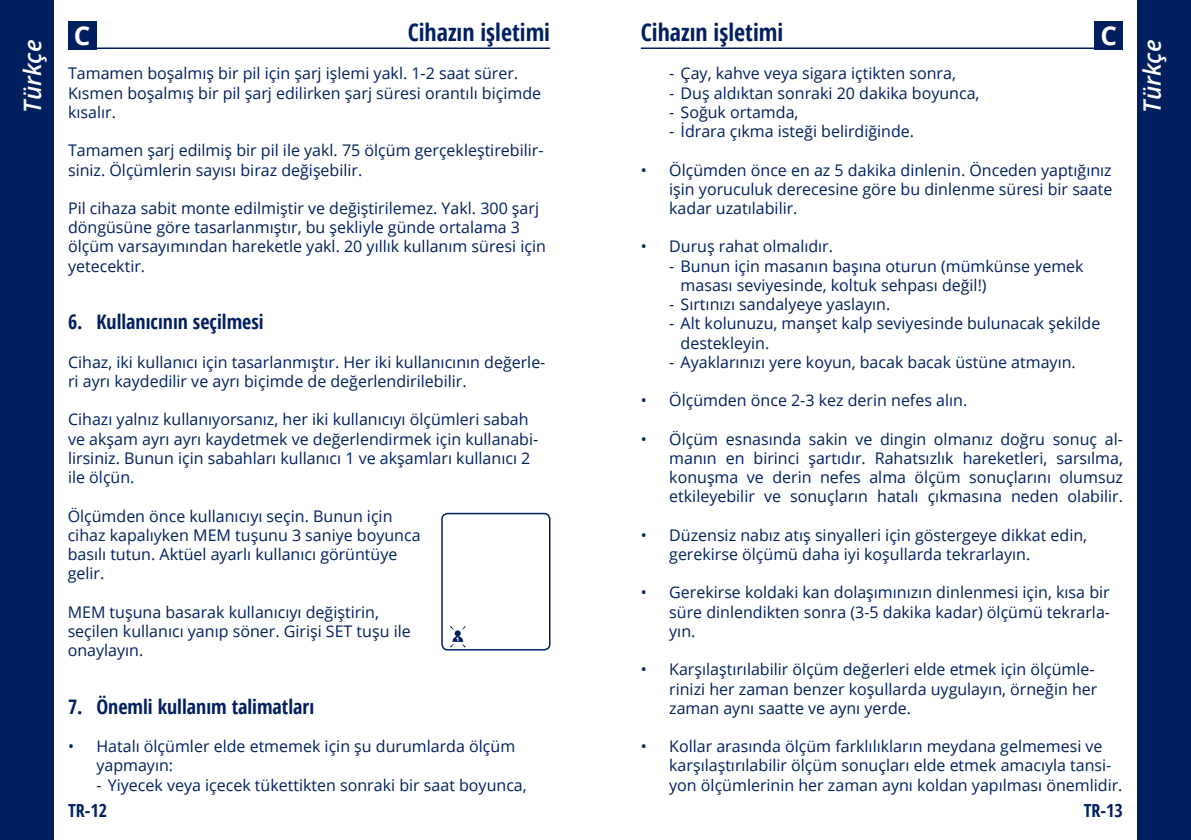
<style>
.page{position:relative;width:1191px;height:840px;background:#fff}
.page>*{position:absolute;margin:0;border:0;box-sizing:border-box;transform-origin:0 0}
.t1{font:700 26px "Open Sans";color:#fff}
.t2{font:700 condensed 24px "Open Sans";color:#001f5f}
.t3{font:italic 600 24px "Open Sans";letter-spacing:-.005em;color:#fff}
.t4{font:700 condensed 20px "Open Sans";color:#001f5f}
.t5{font:700 condensed 18px "Open Sans";color:#001f5f}
.t6{font:16px/19.2px "Open Sans";color:#001f5f}
</style>
<div class="page">
<div style="left:1137px;top:0;width:54px;height:839px;background:#001f5f"></div>
<div style="left:0;top:0;width:54px;height:839px;background:#001f5f"></div>
<hr style="left:641px;top:47px;width:482px;height:2px;background:#001f5f">
<hr style="left:68px;top:47px;width:482px;height:2px;background:#001f5f">
<div style="left:1094px;top:21px;width:29px;height:28px;background:#001f5f"></div>
<div style="left:68px;top:21px;width:28px;height:28px;background:#001f5f"></div>
<svg style="left:450px;top:626px;width:16px;height:21px"></svg>
<div style="left:441px;top:512px;width:109px;height:138px;border:2px solid #001f5f;border-radius:6px"></div>
<h1 class="t1" style="left:74px;top:17px;width:18px">C</h1>
<h2 class="t2" style="left:408px;top:16px;width:144px">Cihazın işletimi</h2>
<h2 class="t2" style="left:641px;top:16px;width:144px">Cihazın işletimi</h2>
<h1 class="t1" style="left:1100px;top:17px;width:18px">C</h1>
<p class="t6" style="left:68px;top:64px;width:474px">Tamamen boşalmış bir pil için şarj işlemi yakl. 1-2 saat sürer.<br>Kısmen boşalmış bir pil şarj edilirken şarj süresi orantılı biçimde kısalır.</p>
<p class="t6" style="left:68px;top:140px;width:477px">Tamamen şarj edilmiş bir pil ile yakl. 75 ölçüm gerçekleştirebilir&shy;siniz. Ölçümlerin sayısı biraz değişebilir.</p>
<p class="t6" style="left:68px;top:198px;width:479px">Pil cihaza sabit monte edilmiştir ve değiştirilemez. Yakl. 300 şarj döngüsüne göre tasarlanmıştır, bu şekliyle günde ortalama 3 ölçüm varsayımından hareketle yakl. 20 yıllık kullanım süresi için yetecektir.</p>
<h2 class="t3" style="left:16px;top:112px;width:74px;rotate:-90deg">Türkçe</h2>
<h2 class="t3" style="left:1135px;top:112px;width:74px;rotate:-90deg">Türkçe</h2>
<p class="t6" style="left:669px;top:64px;width:288px">- Çay, kahve veya sigara içtikten sonra,</p>
<p class="t6" style="left:669px;top:83px;width:312px">- Duş aldıktan sonraki 20 dakika boyunca,</p>
<p class="t6" style="left:669px;top:102px;width:131px">- Soğuk ortamda,</p>
<p class="t6" style="left:669px;top:121px;width:246px">- İdrara çıkma isteği belirdiğinde.</p>
<p class="t6" style="left:669px;top:160px;width:445px;text-align:justify;text-indent:-28px">• Ölçümden önce en az 5 dakika dinlenin. Önceden yaptığınız işin yoruculuk derecesine göre bu dinlenme süresi bir saate kadar uzatılabilir.</p>
<p class="t6" style="left:641px;top:236px;width:194px">• Duruş rahat olmalıdır.</p>
<p class="t6" style="left:680px;top:256px;width:404px;text-indent:-11px">- Bunun için masanın başına oturun (mümkünse yemek masası seviyesinde, koltuk sehpası değil!)</p>
<p class="t6" style="left:669px;top:294px;width:223px">- Sırtınızı sandalyeye yaslayın.</p>
<p class="t6" style="left:680px;top:313px;width:421px;text-indent:-11px">- Alt kolunuzu, manşet kalp seviyesinde bulunacak şekilde destekleyin.</p>
<p class="t6" style="left:669px;top:352px;width:408px">- Ayaklarınızı yere koyun, bacak bacak üstüne atmayın.</p>
<p class="t6" style="left:641px;top:390px;width:328px">• Ölçümden önce 2-3 kez derin nefes alın.</p>
<p class="t6" style="left:669px;top:428px;width:455px;text-align:justify;text-indent:-28px">• Ölçüm esnasında sakin ve dingin olmanız doğru sonuç al&shy;manın en birinci şartıdır. Rahatsızlık hareketleri, sarsılma, konuşma ve derin nefes alma ölçüm sonuçlarını olumsuz etkileyebilir ve sonuçların hatalı çıkmasına neden olabilir.</p>
<p class="t4" style="left:68px;top:308px;width:197px">6. Kullanıcının seçilmesi</p>
<p class="t6" style="left:68px;top:352px;width:479px">Cihaz, iki kullanıcı için tasarlanmıştır. Her iki kullanıcının değerle&shy;ri ayrı kaydedilir ve ayrı biçimde de değerlendirilebilir.</p>
<p class="t6" style="left:68px;top:409px;width:472px">Cihazı yalnız kullanıyorsanız, her iki kullanıcıyı ölçümleri sabah ve akşam ayrı ayrı kaydetmek ve değerlendirmek için kullanabi&shy;lirsiniz. Bunun için sabahları kullanıcı 1 ve akşamları kullanıcı 2 ile ölçün.</p>
<p class="t6" style="left:68px;top:505px;width:354px">Ölçümden önce kullanıcıyı seçin. Bunun için cihaz kapalıyken MEM tuşunu 3 saniye boyunca basılı tutun. Aktüel ayarlı kullanıcı görüntüye gelir.</p>
<p class="t6" style="left:68px;top:601px;width:344px">MEM tuşuna basarak kullanıcıyı değiştirin, seçilen kullanıcı yanıp söner. Girişi SET tuşu ile onaylayın.</p>
<p class="t6" style="left:669px;top:524px;width:419px;text-indent:-28px">• Düzensiz nabız atış sinyalleri için göstergeye dikkat edin, gerekirse ölçümü daha iyi koşullarda tekrarlayın.</p>
<p class="t6" style="left:669px;top:582px;width:442px;text-align:justify;text-indent:-28px">• Gerekirse koldaki kan dolaşımınızın dinlenmesi için, kısa bir süre dinlendikten sonra (3-5 dakika kadar) ölçümü tekrarla&shy;yın.</p>
<p class="t6" style="left:669px;top:659px;width:430px;text-indent:-28px">• Karşılaştırılabilir ölçüm değerleri elde etmek için ölçümle&shy;rinizi her zaman benzer koşullarda uygulayın, örneğin her zaman aynı saatte ve aynı yerde.</p>
<p class="t6" style="left:669px;top:736px;width:455px;text-indent:-28px">• Kollar arasında ölçüm farklılıkların meydana gelmemesi ve karşılaştırılabilir ölçüm sonuçları elde etmek amacıyla tansi&shy;yon ölçümlerinin her zaman aynı koldan yapılması önemlidir.</p>
<p class="t4" style="left:68px;top:692px;width:248px">7. Önemli kullanım talimatları</p>
<p class="t6" style="left:96px;top:736px;width:420px;text-indent:-28px">• Hatalı ölçümler elde etmemek için şu durumlarda ölçüm yapmayın:</p>
<p class="t6" style="left:96px;top:774px;width:432px">- Yiyecek veya içecek tükettikten sonraki bir saat boyunca,</p>
<p class="t5" style="left:68px;top:797px;width:41px">TR-12</p>
<p class="t5" style="left:1083px;top:797px;width:41px">TR-13</p>
</div>
